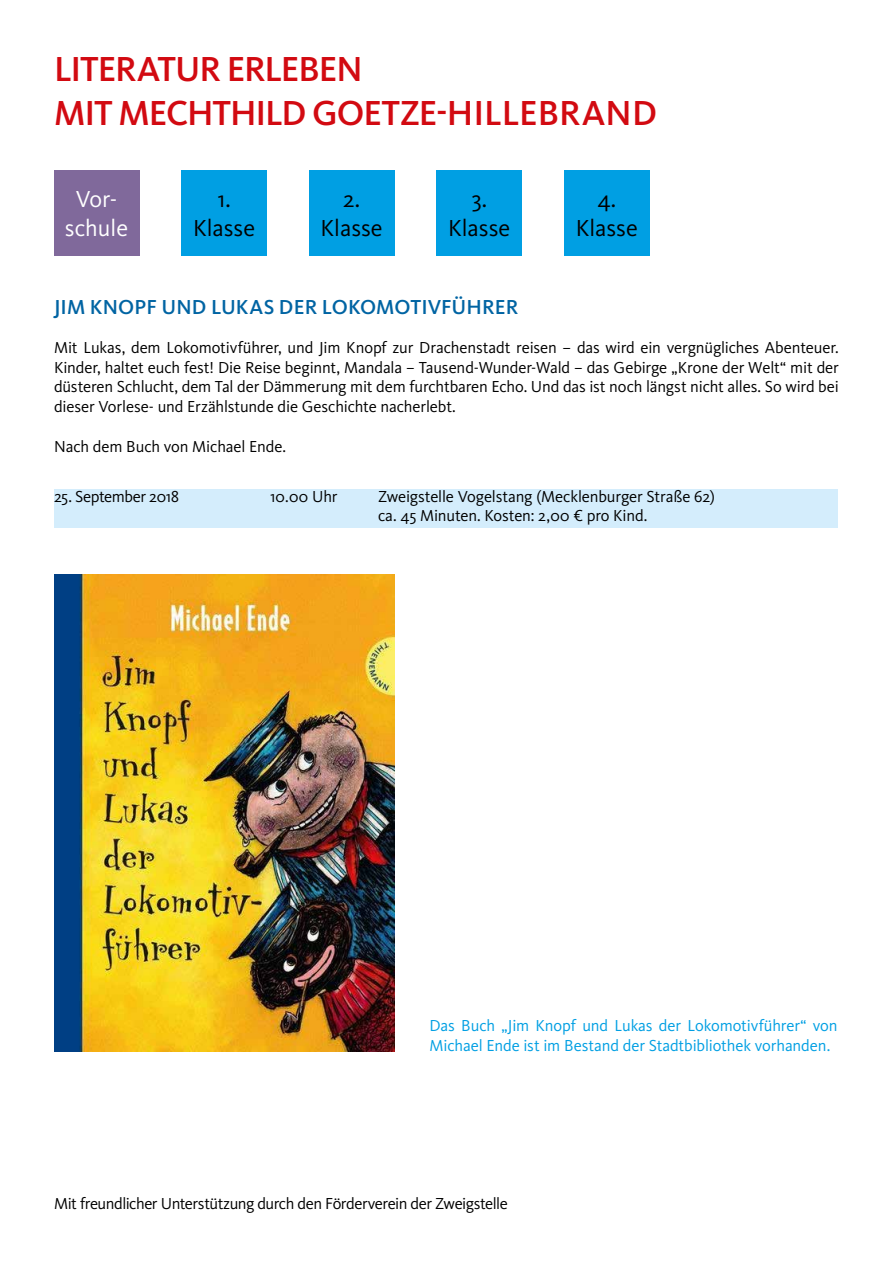
<style>
.page{position:relative;width:893px;height:1263px;background:#fff}
.page>*{position:absolute;margin:0;border:0;box-sizing:border-box;transform-origin:0 0}
.t1{font:500 36px/43.2px "Kievit OT";letter-spacing:-.03em;color:#d20a11}
.t2{font:24px/28.8px "Kievit OT";color:#000;text-align:center}
.t3{font:24px/28.8px "Kievit OT";color:#fff;text-align:center}
.t4{font:500 21px "Kievit OT";letter-spacing:.005em;color:#0064a3}
.t5{font:16.5px/19.8px "Kievit OT";letter-spacing:-.01em;color:#000;text-align:justify}
.t6{font:16.5px/19.8px "Kievit OT";letter-spacing:-.005em;color:#009fe3}
.t7{font:16.5px "Kievit OT";letter-spacing:-.03em;color:#000}
</style>
<div class="page">
<div style="left:54px;top:489px;width:783px;height:38px;background:#d4edfc"></div>
<div style="left:54px;top:170px;width:85px;height:85px;background:#80699b"></div>
<img style="left:54px;top:574px;width:340px;height:477px">
<div style="left:182px;top:170px;width:85px;height:85px;background:#009fe3"></div>
<div style="left:564px;top:170px;width:85px;height:85px;background:#009fe3"></div>
<div style="left:437px;top:170px;width:85px;height:85px;background:#009fe3"></div>
<div style="left:309px;top:170px;width:85px;height:85px;background:#009fe3"></div>
<h1 class="t1" style="left:54px;top:47px;width:604px">LITERATUR ERLEBEN<br>MIT MECHTHILD GOETZE-HILLEBRAND</h1>
<h2 class="t3" style="left:65px;top:185px;width:65px">Vor&shy;schule</h2>
<h2 class="t2" style="left:321px;top:185px;width:64px">2.<br>Klasse</h2>
<h2 class="t2" style="left:448px;top:185px;width:64px">3.<br>Klasse</h2>
<h2 class="t2" style="left:193px;top:185px;width:64px">1.<br>Klasse</h2>
<h2 class="t2" style="left:576px;top:185px;width:64px">4.<br>Klasse</h2>
<p class="t4" style="left:54px;top:294px;width:466px">JIM KNOPF UND LUKAS DER LOKOMOTIVFÜHRER</p>
<p class="t5" style="left:54px;top:337px;width:786px">Mit Lukas, dem Lokomotivführer, und Jim Knopf zur Drachenstadt reisen – das wird ein vergnügliches Abenteuer.<br>Kinder, haltet euch fest! Die Reise beginnt, Mandala – Tausend-Wunder-Wald – das Gebirge „Krone der Welt“ mit der düsteren Schlucht, dem Tal der Dämmerung mit dem furchtbaren Echo. Und das ist noch längst nicht alles. So wird bei dieser Vorlese- und Erzählstunde die Geschichte nacherlebt.</p>
<p class="t5" style="left:54px;top:436px;width:234px">Nach dem Buch von Michael Ende.</p>
<p class="t7" style="left:54px;top:486px;width:127px">25. September 2018</p>
<p class="t5" style="left:270px;top:486px;width:69px">10.00 Uhr</p>
<p class="t5" style="left:378px;top:486px;width:338px">Zweigstelle Vogelstang (Mecklenburger Straße 62) ca. 45 Minuten. Kosten: 2,00 € pro Kind.</p>
<p class="t6" style="left:429px;top:1015px;width:410px">Das Buch „Jim Knopf und Lukas der Lokomotivführer“ von<br>Michael Ende ist im Bestand der Stadtbibliothek vorhanden.</p>
<p class="t7" style="left:54px;top:1193px;width:455px">Mit freundlicher Unterstützung durch den Förderverein der Zweigstelle</p>
</div>
